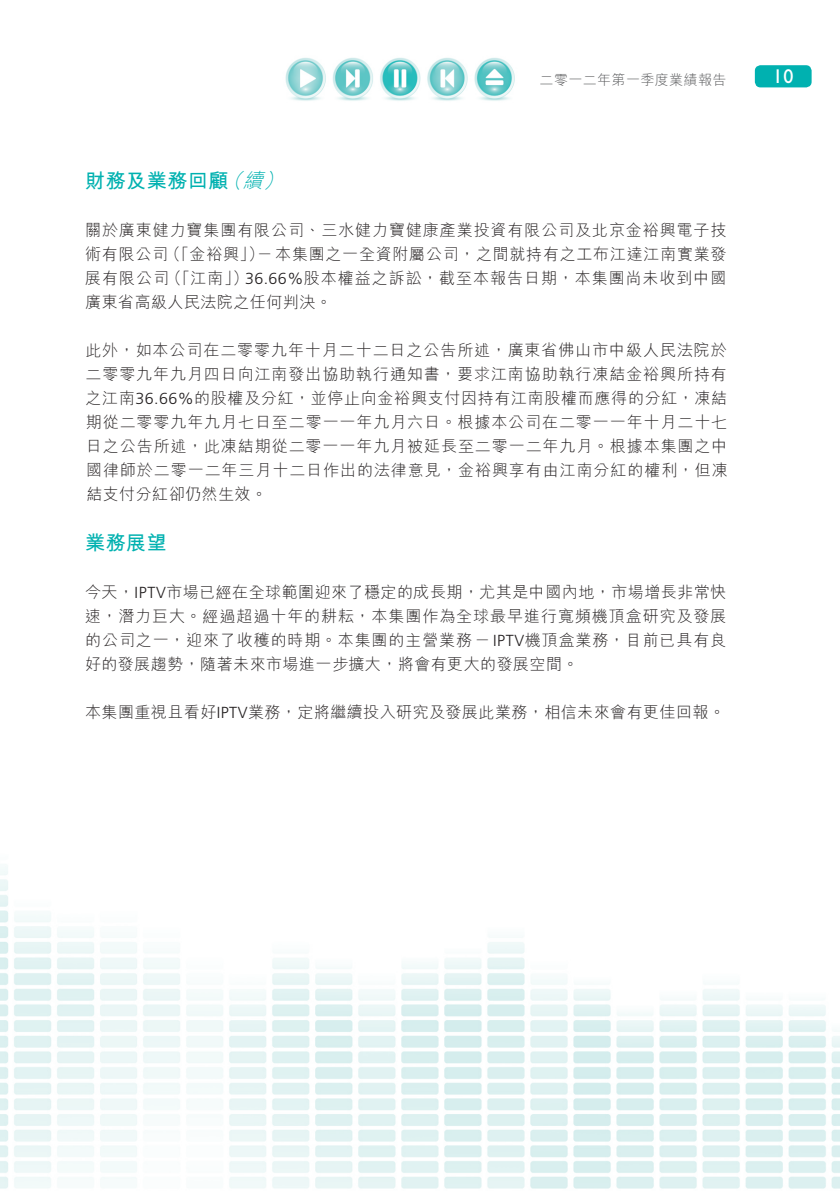
<style>
.page{position:relative;width:840px;height:1191px;background:#fff}
.page>*{position:absolute;margin:0;border:0;box-sizing:border-box;transform-origin:0 0}
.t1{font:700 20px "M Hei HK";letter-spacing:.03em;color:#00b1b0}
.t2{font:20px "Gill Sans Std";color:#fff}
.t3{font:300 16px/24px "M Hei HK";letter-spacing:.03em;color:#231f20;text-align:justify}
.t4{font:300 14px "M Hei HK";letter-spacing:.03em;color:#57585a}
.s1{font-weight:300;font-style:italic}
.s2{font-family:"Frutiger LT Std"}
</style>
<div class="page">
<img style="left:1px;top:866px;width:838px;height:323px">
<img style="left:285px;top:57px;width:230px;height:44px">
<div style="left:754px;top:65px;width:57px;height:22px;background:#00b1b0;border-radius:6px"></div>
<img style="left:0;top:848px;width:1px;height:343px">
<p class="t4" style="left:539px;top:70px;width:188px">二零一二年第一季度業績報告</p>
<p class="t2" style="left:772px;top:65px;width:22px">10</p>
<p class="t1" style="left:85px;top:166px;width:207px">財務及業務回顧<span class="s1">（續）</span></p>
<p class="t3" style="left:85px;top:217px;width:642px">關於廣東健力寶集團有限公司、三水健力寶健康產業投資有限公司及北京金裕興電子技術有限公司（「金裕興」）－本集團之一全資附屬公司，之間就持有之工布江達江南實業發展有限公司（「江南」）<span class="s2">36.66%</span>股本權益之訴訟，截至本報告日期，本集團尚未收到中國廣東省高級人民法院之任何判決。</p>
<p class="t3" style="left:85px;top:337px;width:643px">此外，如本公司在二零零九年十月二十二日之公告所述，廣東省佛山市中級人民法院於二零零九年九月四日向江南發出協助執行通知書，要求江南協助執行凍結金裕興所持有之江南<span class="s2">36.66%</span>的股權及分紅，並停止向金裕興支付因持有江南股權而應得的分紅，凍結期從二零零九年九月七日至二零一一年九月六日。根據本公司在二零一一年十月二十七日之公告所述，此凍結期從二零一一年九月被延長至二零一二年九月。根據本集團之中國律師於二零一二年三月十二日作出的法律意見，金裕興享有由江南分紅的權利，但凍結支付分紅卻仍然生效。</p>
<p class="t1" style="left:85px;top:528px;width:83px">業務展望</p>
<p class="t3" style="left:85px;top:579px;width:642px">今天，<span class="s2">IPTV</span>市場已經在全球範圍迎來了穩定的成長期，尤其是中國內地，市場增長非常快速，潛力巨大。經過超過十年的耕耘，本集團作為全球最早進行寬頻機頂盒研究及發展的公司之一，迎來了收穫的時期。本集團的主營業務－<span class="s2">IPTV</span>機頂盒業務，目前已具有良好的發展趨勢，隨著未來市場進一步擴大，將會有更大的發展空間。</p>
<p class="t3" style="left:85px;top:699px;width:641px">本集團重視且看好<span class="s2">IPTV</span>業務，定將繼續投入研究及發展此業務，相信未來會有更佳回報。</p>
</div>
